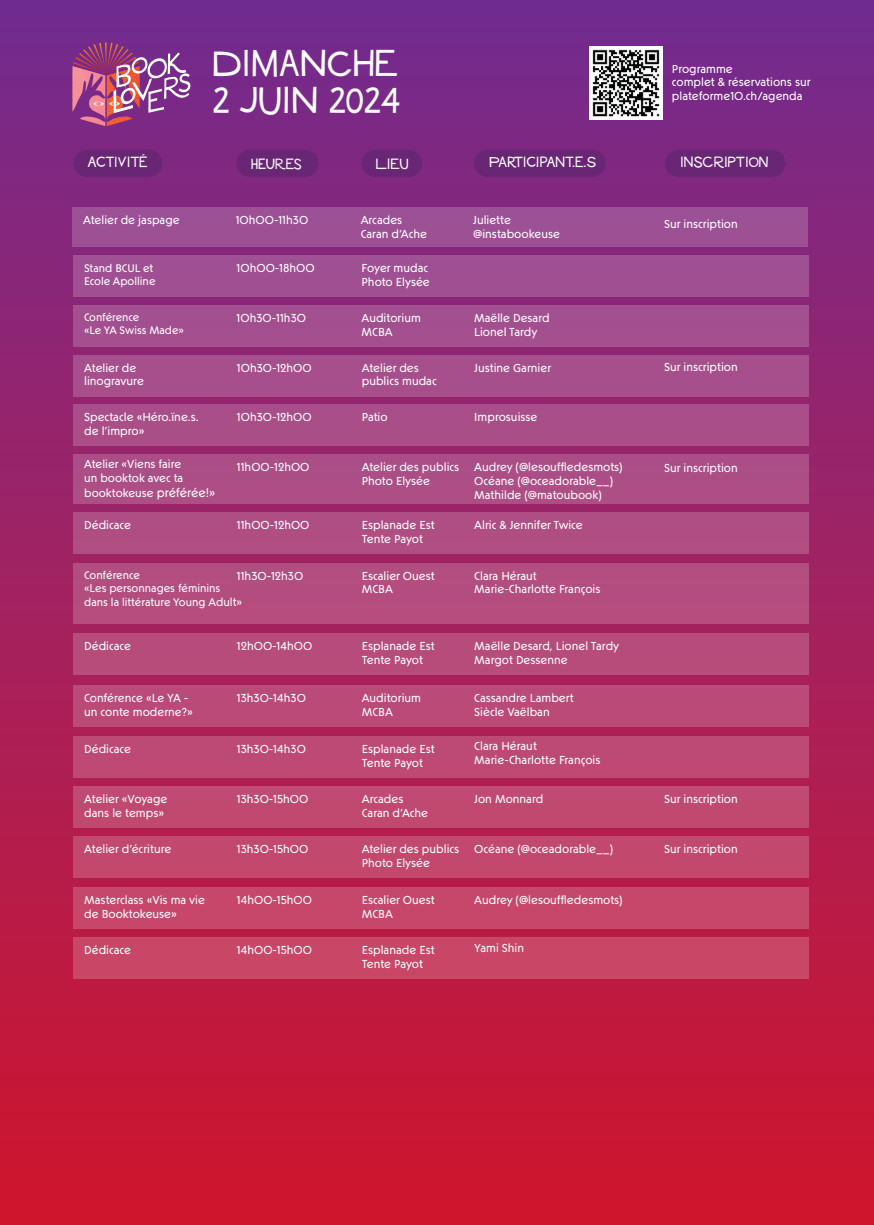
<style>
.page{position:relative;width:874px;height:1225px;background:#fff}
.page>*{position:absolute;margin:0;border:0;box-sizing:border-box;transform-origin:0 0}
.t1{font:45.2px/36.4px "Bassanova";color:#fff}
.t2{font:18px "Bassanova";color:#fff}
.t3{font:11.6px/13.8px "P10 Prismatext";color:#fff}
.t4{font:11.4px/14.2px "P10 Prismatext";color:#fff}
.t5{font:11px/13.2px "P10 Prismatext";color:#fff}
.t6{font:10.8px/13px "P10 Prismatext";color:#fff}
.s1{font-size:12.2px}
.s2{font-size:11.2px}
</style>
<div class="page">
<div style="left:0;top:0;width:873px;height:1225px;background:linear-gradient(to bottom,#742d8f,#d1162e)"></div>
<svg style="left:72px;top:43px;width:118px;height:83px;background:#a1528e"></svg>
<div style="left:236px;top:150px;width:82px;height:27px;background:#692674;border-radius:14px"></div>
<div style="left:361px;top:150px;width:61px;height:27px;background:#692674;border-radius:14px"></div>
<div style="left:474px;top:150px;width:131px;height:27px;background:#692674;border-radius:14px"></div>
<div style="left:664px;top:150px;width:121px;height:27px;background:#692674;border-radius:14px"></div>
<div style="left:73px;top:150px;width:89px;height:27px;background:#692674;border-radius:14px"></div>
<div style="left:72px;top:207px;width:735px;height:40px;background:#9c5195"></div>
<div style="left:73px;top:255px;width:735px;height:42px;background:#a05092"></div>
<div style="left:73px;top:305px;width:735px;height:41px;background:#a34f8f"></div>
<div style="left:73px;top:355px;width:735px;height:41px;background:#a64f8c"></div>
<div style="left:73px;top:404px;width:735px;height:42px;background:#aa4e88"></div>
<div style="left:73px;top:513px;width:735px;height:41px;background:#b04e83"></div>
<img style="left:589px;top:46px;width:73px;height:74px">
<div style="left:73px;top:454px;width:735px;height:50px;background:#ac4e86"></div>
<div style="left:73px;top:563px;width:735px;height:60px;background:#b34d7f"></div>
<div style="left:73px;top:633px;width:735px;height:42px;background:#b74c7b"></div>
<div style="left:73px;top:685px;width:735px;height:41px;background:#ba4a77"></div>
<div style="left:73px;top:736px;width:735px;height:42px;background:#bd4a74"></div>
<div style="left:73px;top:786px;width:735px;height:41px;background:#c04971"></div>
<div style="left:73px;top:836px;width:735px;height:42px;background:#c3486e"></div>
<div style="left:73px;top:887px;width:735px;height:41px;background:#c6476a"></div>
<div style="left:73px;top:937px;width:735px;height:42px;background:#c94667"></div>
<div style="left:828px;top:0;width:45px;height:1225px;background:linear-gradient(to bottom,#732c8f,#d0152d)"></div>
<h1 class="t1" style="left:213px;top:42px;width:189px">DIMANCHE<br>2 JUIN 2024</h1>
<p class="t3" style="left:671px;top:61px;width:140px">Programme<br>complet &amp; réservations sur plateforme10.ch/agenda</p>
<h2 class="t2" style="left:88px;top:150px;width:61px">ACTIVITÉ</h2>
<h2 class="t2" style="left:251px;top:152px;width:52px">HEURES</h2>
<h2 class="t2" style="left:375px;top:152px;width:34px">LIEU</h2>
<h2 class="t2" style="left:489px;top:150px;width:109px">PARTICIPANT.E.S</h2>
<h2 class="t2" style="left:679px;top:150px;width:90px">INSCRIPTION</h2>
<p class="t3" style="left:83px;top:213px;width:98px">Atelier de jaspage</p>
<p class="t3" style="left:236px;top:213px;width:74px">10h00-11h30</p>
<p class="t3" style="left:360px;top:213px;width:68px">Arcades<br>Caran d’Ache</p>
<p class="t3" style="left:473px;top:213px;width:88px">Juliette @instabookeuse</p>
<p class="t3" style="left:664px;top:217px;width:75px">Sur inscription</p>
<p class="t5" style="left:84px;top:261px;width:73px">Stand BCUL et<br>Ecole Apolline</p>
<p class="t3" style="left:236px;top:261px;width:80px">10h00-18h00</p>
<p class="t3" style="left:361px;top:261px;width:70px">Foyer mudac<br>Photo Elysée</p>
<p class="t6" style="left:84px;top:311px;width:101px">Conférence<br>«Le YA Swiss Made»</p>
<p class="t3" style="left:236px;top:311px;width:71px">10h30-11h30</p>
<p class="t3" style="left:361px;top:311px;width:61px">Auditorium<br>MCBA</p>
<p class="t3" style="left:474px;top:311px;width:77px">Maëlle Desard<br>Lionel Tardy</p>
<p class="t3" style="left:84px;top:360px;width:61px">Atelier de linogravure</p>
<p class="t3" style="left:237px;top:360px;width:76px">10h30-12h00</p>
<p class="t3" style="left:361px;top:360px;width:77px">Atelier des publics mudac</p>
<p class="t3" style="left:474px;top:360px;width:78px">Justine Garnier</p>
<p class="t3" style="left:84px;top:410px;width:116px">Spectacle «Héro.ïne.s. de l’impro»</p>
<p class="t3" style="left:237px;top:410px;width:76px">10h30-12h00</p>
<p class="t3" style="left:361px;top:410px;width:27px">Patio</p>
<p class="t3" style="left:474px;top:410px;width:65px">Improsuisse</p>
<p class="t3" style="left:664px;top:360px;width:75px">Sur inscription</p>
<p class="t4" style="left:84px;top:457px;width:132px">Atelier «Viens faire<br>un booktok avec ta booktokeuse <span class="s1">préférée!»</span></p>
<p class="t3" style="left:237px;top:460px;width:74px">11h00-12h00</p>
<p class="t3" style="left:361px;top:460px;width:99px">Atelier des publics<br>Photo Elysée</p>
<p class="t3" style="left:474px;top:460px;width:149px">Audrey (@lesouffledesmots)<br>Océane (@oceadorable__)<br>Mathilde (@matoubook)</p>
<p class="t3" style="left:84px;top:518px;width:48px">Dédicace</p>
<p class="t3" style="left:237px;top:518px;width:74px">11h00-12h00</p>
<p class="t3" style="left:361px;top:518px;width:74px">Esplanade Est<br>Tente Payot</p>
<p class="t3" style="left:474px;top:518px;width:110px">Alric &amp; Jennifer Twice</p>
<p class="t5" style="left:84px;top:568px;width:159px">Conférence<br>«Les personnages féminins dans la littérature Young <span class="s2">Adult»</span></p>
<p class="t3" style="left:237px;top:568px;width:68px">11h30-12h30</p>
<p class="t3" style="left:361px;top:568px;width:74px">Escalier Ouest<br>MCBA</p>
<p class="t3" style="left:474px;top:568px;width:128px">Clara Héraut<br>Marie-Charlotte François</p>
<p class="t3" style="left:84px;top:639px;width:48px">Dédicace</p>
<p class="t3" style="left:237px;top:639px;width:77px">12h00-14h00</p>
<p class="t3" style="left:361px;top:639px;width:74px">Esplanade Est<br>Tente Payot</p>
<p class="t3" style="left:474px;top:639px;width:146px">Maëlle Desard, Lionel Tardy<br>Margot Dessenne</p>
<p class="t3" style="left:84px;top:691px;width:110px">Conférence «Le YA - un conte moderne?»</p>
<p class="t3" style="left:237px;top:691px;width:71px">13h30-14h30</p>
<p class="t3" style="left:361px;top:691px;width:61px">Auditorium<br>MCBA</p>
<p class="t3" style="left:474px;top:691px;width:101px">Cassandre Lambert<br>Siècle Vaëlban</p>
<p class="t3" style="left:664px;top:461px;width:75px">Sur inscription</p>
<p class="t3" style="left:84px;top:742px;width:48px">Dédicace</p>
<p class="t3" style="left:237px;top:742px;width:71px">13h30-14h30</p>
<p class="t3" style="left:361px;top:742px;width:74px">Esplanade Est<br>Tente Payot</p>
<p class="t3" style="left:474px;top:739px;width:128px">Clara Héraut<br>Marie-Charlotte François</p>
<p class="t3" style="left:84px;top:791px;width:85px">Atelier «Voyage dans le temps»</p>
<p class="t3" style="left:237px;top:791px;width:73px">13h30-15h00</p>
<p class="t3" style="left:361px;top:791px;width:68px">Arcades<br>Caran d’Ache</p>
<p class="t3" style="left:474px;top:791px;width:71px">Jon Monnard</p>
<p class="t3" style="left:664px;top:791px;width:75px">Sur inscription</p>
<p class="t3" style="left:84px;top:842px;width:89px">Atelier d’écriture</p>
<p class="t3" style="left:237px;top:842px;width:73px">13h30-15h00</p>
<p class="t3" style="left:361px;top:842px;width:99px">Atelier des publics<br>Photo Elysée</p>
<p class="t3" style="left:474px;top:842px;width:140px">Océane (@oceadorable__)</p>
<p class="t3" style="left:664px;top:842px;width:75px">Sur inscription</p>
<p class="t3" style="left:84px;top:893px;width:122px">Masterclass «Vis ma vie de Booktokeuse»</p>
<p class="t3" style="left:237px;top:893px;width:77px">14h00-15h00</p>
<p class="t3" style="left:361px;top:893px;width:74px">Escalier Ouest<br>MCBA</p>
<p class="t3" style="left:474px;top:893px;width:149px">Audrey (@lesouffledesmots)</p>
<p class="t3" style="left:84px;top:943px;width:48px">Dédicace</p>
<p class="t3" style="left:237px;top:943px;width:77px">14h00-15h00</p>
<p class="t3" style="left:361px;top:943px;width:74px">Esplanade Est<br>Tente Payot</p>
<p class="t3" style="left:474px;top:940px;width:51px">Yami Shin</p>
</div>
